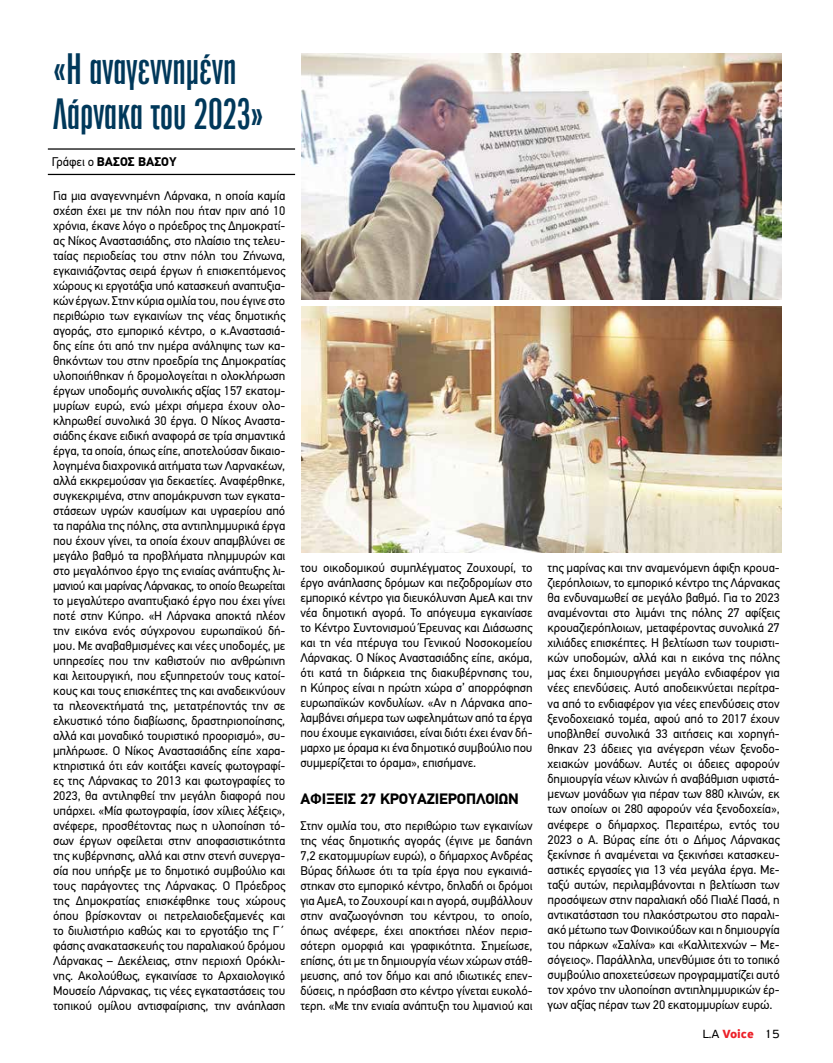
<style>
.page{position:relative;width:833px;height:1063px;background:#fff}
.page>*{position:absolute;margin:0;border:0;box-sizing:border-box;transform-origin:0 0}
.t1{font:36.25px/45px "CF Blast Gothic Maxi";color:#00385a}
.t2{font:700 15px "PF Din Text Pro";letter-spacing:-.01em;color:#000}
.t3{font:12.5px/15px "PF Din Text Pro";letter-spacing:-.01em;color:#000;text-align:justify}
.t4{font:700 12.5px "PF Din Text Pro";color:#000}
.t5{font:12.5px "PF Highway Sans Pro";color:#000}
.s1{font-weight:400}
.s2{font-weight:700;color:#ec2028}
</style>
<div class="page">
<img style="left:301px;top:53px;width:480px;height:247px">
<img style="left:301px;top:306px;width:480px;height:247px">
<hr style="left:48px;top:174px;width:247px;height:1px;background:#000">
<hr style="left:48px;top:148px;width:247px;height:2px;background:#000">
<h1 class="t1" style="left:53px;top:48px;width:212px">«Η αναγεννημένη<br>Λάρνακα του 2023»</h1>
<p class="t4" style="left:52px;top:154px;width:126px"><span class="s1">Γράφει o</span> ΒΑΣΟΣ ΒΑΣΟΥ</p>
<p class="t3" style="left:53px;top:188px;width:234px">Για μια αναγεννημένη Λάρνακα, η οποία καμία σχέση έχει με την πόλη που ήταν πριν από 10 χρόνια, έκανε λόγο ο πρόεδρος της Δημοκρατί&shy;ας Νίκος Αναστασιάδης, στο πλαίσιο της τελευ&shy;ταίας περιοδείας του στην πόλη του Ζήνωνα, εγκαινιάζοντας σειρά έργων ή επισκεπτόμενος χώρους κι εργοτάξια υπό κατασκευή αναπτυξια&shy;κών έργων. Στην κύρια ομιλία του, που έγινε στο περιθώριο των εγκαινίων της νέας δημοτικής αγοράς, στο εμπορικό κέντρο, ο κ.Αναστασιά&shy;δης είπε ότι από την ημέρα ανάληψης των κα&shy;θηκόντων του στην προεδρία της Δημοκρατίας υλοποιήθηκαν ή δρομολογείται η ολοκλήρωση έργων υποδομής συνολικής αξίας 157 εκατομ&shy;μυρίων ευρώ, ενώ μέχρι σήμερα έχουν ολο&shy;κληρωθεί συνολικά 30 έργα. Ο Νίκος Αναστα&shy;σιάδης έκανε ειδική αναφορά σε τρία σημαντικά έργα, τα οποία, όπως είπε, αποτελούσαν δικαιο&shy;λογημένα διαχρονικά αιτήματα των Λαρνακέων, αλλά εκκρεμούσαν για δεκαετίες. Αναφέρθηκε, συγκεκριμένα, στην απομάκρυνση των εγκατα&shy;στάσεων υγρών καυσίμων και υγραερίου από τα παράλια της πόλης, στα αντιπλημμυρικά έργα που έχουν γίνει, τα οποία έχουν απαμβλύνει σε μεγάλο βαθμό τα προβλήματα πλημμυρών και στο μεγαλόπνοο έργο της ενιαίας ανάπτυξης λι&shy;μανιού και μαρίνας Λάρνακας, το οποίο θεωρείται το μεγαλύτερο αναπτυξιακό έργο που έχει γίνει ποτέ στην Κύπρο. «Η Λάρνακα αποκτά πλέον την εικόνα ενός σύγχρονου ευρωπαϊκού δή&shy;μου. Με αναβαθμισμένες και νέες υποδομές, με υπηρεσίες που την καθιστούν πιο ανθρώπινη και λειτουργική, που εξυπηρετούν τους κατοί&shy;κους και τους επισκέπτες της και αναδεικνύουν τα πλεονεκτήματά της, μετατρέποντάς την σε ελκυστικό τόπο διαβίωσης, δραστηριοποίησης, αλλά και μοναδικό τουριστικό προορισμό», συ&shy;μπλήρωσε. Ο Νίκος Αναστασιάδης είπε χαρα&shy;κτηριστικά ότι εάν κοιτάξει κανείς φωτογραφί&shy;ες της Λάρνακας το 2013 και φωτογραφίες το 2023, θα αντιληφθεί την μεγάλη διαφορά που υπάρχει. «Μία φωτογραφία, ίσον χίλιες λέξεις», ανέφερε, προσθέτοντας πως η υλοποίηση τό&shy;σων έργων οφείλεται στην αποφασιστικότητα της κυβέρνησης, αλλά και στην στενή συνεργα&shy;σία που υπήρξε με το δημοτικό συμβούλιο και τους παράγοντες της Λάρνακας. Ο Πρόεδρος της Δημοκρατίας επισκέφθηκε τους χώρους όπου βρίσκονταν οι πετρελαιοδεξαμενές και το διυλιστήριο καθώς και το εργοτάξιο της Γ΄ φάσης ανακατασκευής του παραλιακού δρόμου Λάρνακας – Δεκέλειας, στην περιοχή Ορόκλι&shy;νης. Ακολούθως, εγκαινίασε το Αρχαιολογικό Μουσείο Λάρνακας, τις νέες εγκαταστάσεις του τοπικού ομίλου αντισφαίρισης, την ανάπλαση</p>
<p class="t3" style="left:300px;top:560px;width:234px">του οικοδομικού συμπλέγματος Ζουχουρί, το έργο ανάπλασης δρόμων και πεζοδρομίων στο εμπορικό κέντρο για διευκόλυνση ΑμεΑ και την νέα δημοτική αγορά. Το απόγευμα εγκαινίασε το Κέντρο Συντονισμού Έρευνας και Διάσωσης και τη νέα πτέρυγα του Γενικού Νοσοκομείου Λάρνακας. Ο Νίκος Αναστασιάδης είπε, ακόμα, ότι κατά τη διάρκεια της διακυβέρνησης του, η Κύπρος είναι η πρώτη χώρα σ’ απορρόφηση ευρωπαϊκών κονδυλίων. «Αν η Λάρνακα απο&shy;λαμβάνει σήμερα των ωφελημάτων από τα έργα που έχουμε εγκαινιάσει, είναι διότι έχει έναν δή&shy;μαρχο με όραμα κι ένα δημοτικό συμβούλιο που συμμερίζεται το όραμα», επισήμανε.</p>
<p class="t2" style="left:300px;top:790px;width:220px">ΑΦΊΞΕΙΣ 27 ΚΡΟΥΑΖΙΕΡΌΠΛΟΙΩΝ</p>
<p class="t3" style="left:300px;top:818px;width:234px">Στην ομιλία του, στο περιθώριο των εγκαινίων της νέας δημοτικής αγοράς (έγινε με δαπάνη 7,2 εκατομμυρίων ευρώ), ο δήμαρχος Ανδρέας Βύρας δήλωσε ότι τα τρία έργα που εγκαινιά&shy;στηκαν στο εμπορικό κέντρο, δηλαδή οι δρόμοι για ΑμεΑ, το Ζουχουρί και η αγορά, συμβάλλουν στην αναζωογόνηση του κέντρου, το οποίο, όπως ανέφερε, έχει αποκτήσει πλέον περισ&shy;σότερη ομορφιά και γραφικότητα. Σημείωσε, επίσης, ότι με τη δημιουργία νέων χώρων στάθ&shy;μευσης, από τον δήμο και από ιδιωτικές επεν&shy;δύσεις, η πρόσβαση στο κέντρο γίνεται ευκολό&shy;τερη. «Με την ενιαία ανάπτυξη του λιμανιού και</p>
<p class="t3" style="left:547px;top:560px;width:234px">της μαρίνας και την αναμενόμενη άφιξη κρουα&shy;ζιερόπλοιων, το εμπορικό κέντρο της Λάρνακας θα ενδυναμωθεί σε μεγάλο βαθμό. Για το 2023 αναμένονται στο λιμάνι της πόλης 27 αφίξεις κρουαζιερόπλοιων, μεταφέροντας συνολικά 27 χιλιάδες επισκέπτες. Η βελτίωση των τουριστι&shy;κών υποδομών, αλλά και η εικόνα της πόλης μας έχει δημιουργήσει μεγάλο ενδιαφέρον για νέες επενδύσεις. Αυτό αποδεικνύεται περίτρα&shy;να από το ενδιαφέρον για νέες επενδύσεις στον ξενοδοχειακό τομέα, αφού από το 2017 έχουν υποβληθεί συνολικά 33 αιτήσεις και χορηγή&shy;θηκαν 23 άδειες για ανέγερση νέων ξενοδο&shy;χειακών μονάδων. Αυτές οι άδειες αφορούν δημιουργία νέων κλινών ή αναβάθμιση υφιστά&shy;μενων μονάδων για πέραν των 880 κλινών, εκ των οποίων οι 280 αφορούν νέα ξενοδοχεία», ανέφερε ο δήμαρχος. Περαιτέρω, εντός του 2023 ο Α. Βύρας είπε ότι ο Δήμος Λάρνακας ξεκίνησε ή αναμένεται να ξεκινήσει κατασκευ&shy;αστικές εργασίες για 13 νέα μεγάλα έργα. Με&shy;ταξύ αυτών, περιλαμβάνονται η βελτίωση των προσόψεων στην παραλιακή οδό Πιαλέ Πασά, η αντικατάσταση του πλακόστρωτου στο παραλι&shy;ακό μέτωπο των Φοινικούδων και η δημιουργία του πάρκων «Σαλίνα» και «Καλλιτεχνών – Με&shy;σόγειος». Παράλληλα, υπενθύμισε ότι το τοπικό συμβούλιο αποχετεύσεων προγραμματίζει αυτό τον χρόνο την υλοποίηση αντιπλημμυρικών έρ&shy;γων αξίας πέραν των 20 εκατομμυρίων ευρώ.</p>
<p class="t5" style="left:702px;top:1027px;width:79px">L.A <span class="s2">Voice</span> 15</p>
</div>
